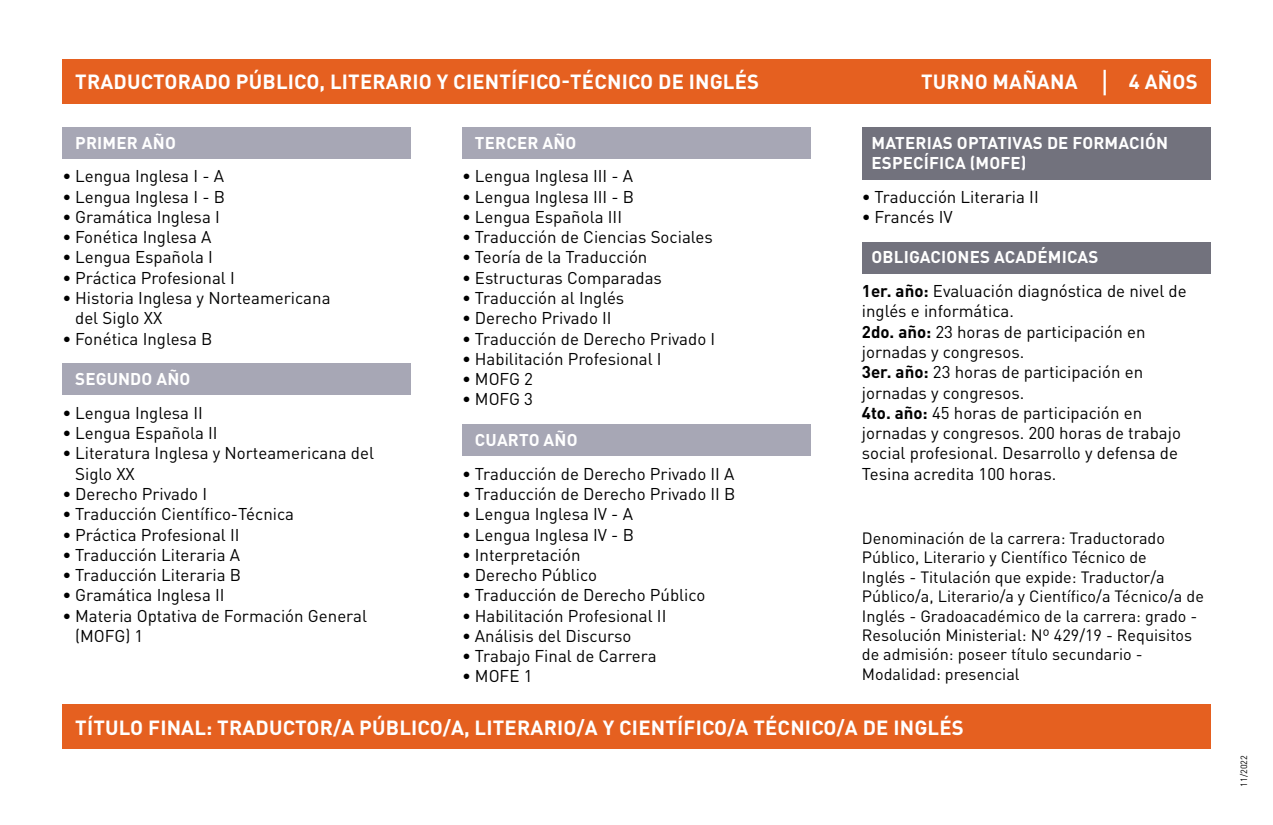
<style>
.page{position:relative;width:1273px;height:825px;background:#fff}
.page>*{position:absolute;margin:0;border:0;box-sizing:border-box;transform-origin:0 0}
.t1{font:700 20.25px "DIN Pro";letter-spacing:.01em;color:#fff}
.t2{font:16.88px/20.2px "DIN Pro";color:#000}
.t3{font:700 16.88px/20.2px "DIN Pro";letter-spacing:.01em;color:#fff}
.t4{font:16.2px/19.3px "DIN Pro";color:#000}
.t5{font:9px "DIN Pro";color:#000}
.s1{font-weight:700;color:#fff}
.s2{font-weight:700}
</style>
<div class="page">
<div style="left:62px;top:59px;width:1148px;height:45px;background:#e56020"></div>
<div style="left:62px;top:127px;width:349px;height:31px;background:#a7a7b5"></div>
<div style="left:62px;top:363px;width:349px;height:32px;background:#a7a7b5"></div>
<div style="left:462px;top:127px;width:349px;height:31px;background:#a7a7b5"></div>
<div style="left:462px;top:424px;width:349px;height:32px;background:#a7a7b5"></div>
<div style="left:862px;top:127px;width:348px;height:52px;background:#72727d"></div>
<div style="left:862px;top:241px;width:348px;height:32px;background:#72727d"></div>
<div style="left:62px;top:704px;width:1148px;height:44px;background:#e56020"></div>
<hr style="left:1103px;top:70px;width:3px;height:25px;background:#fff">
<p class="t1" style="left:75px;top:68px;width:685px">TRADUCTORADO PÚBLICO, LITERARIO Y CIENTÍFICO-TÉCNICO DE INGLÉS</p>
<p class="t3" style="left:75px;top:131px;width:102px">PRIMER AÑO</p>
<p class="t2" style="left:62px;top:165px;width:163px">• Lengua Inglesa I - A</p>
<p class="t2" style="left:62px;top:185px;width:164px">• Lengua Inglesa I - B</p>
<p class="t2" style="left:62px;top:206px;width:159px">• Gramática Inglesa I</p>
<p class="t2" style="left:62px;top:226px;width:150px">• Fonética Inglesa A</p>
<p class="t2" style="left:62px;top:246px;width:152px">• Lengua Española I</p>
<p class="t2" style="left:62px;top:266px;width:174px">• Práctica Profesional I</p>
<p class="t2" style="left:75px;top:287px;width:257px;text-indent:-13px">• Historia Inglesa y Norteamericana del Siglo XX</p>
<p class="t2" style="left:62px;top:327px;width:151px">• Fonética Inglesa B</p>
<p class="t3" style="left:75px;top:368px;width:117px">SEGUNDO AÑO</p>
<p class="t2" style="left:62px;top:401px;width:142px">• Lengua Inglesa II</p>
<p class="t2" style="left:62px;top:422px;width:157px">• Lengua Española II</p>
<p class="t2" style="left:75px;top:442px;width:300px;text-indent:-13px">• Literatura Inglesa y Norteamericana del<br>Siglo XX</p>
<p class="t2" style="left:62px;top:482px;width:146px">• Derecho Privado I</p>
<p class="t2" style="left:62px;top:503px;width:233px">• Traducción Científico-Técnica</p>
<p class="t2" style="left:62px;top:523px;width:179px">• Práctica Profesional II</p>
<p class="t2" style="left:62px;top:543px;width:179px">• Traducción Literaria A</p>
<p class="t2" style="left:62px;top:563px;width:180px">• Traducción Literaria B</p>
<p class="t2" style="left:62px;top:584px;width:164px">• Gramática Inglesa II</p>
<p class="t2" style="left:75px;top:604px;width:293px;text-indent:-13px">• Materia Optativa de Formación General (MOFG) 1</p>
<p class="t3" style="left:475px;top:131px;width:103px">TERCER AÑO</p>
<p class="t2" style="left:462px;top:165px;width:173px">• Lengua Inglesa III - A</p>
<p class="t2" style="left:462px;top:185px;width:174px">• Lengua Inglesa III - B</p>
<p class="t2" style="left:462px;top:206px;width:161px">• Lengua Española III</p>
<p class="t2" style="left:462px;top:226px;width:252px">• Traducción de Ciencias Sociales</p>
<p class="t2" style="left:462px;top:246px;width:187px">• Teoría de la Traducción</p>
<p class="t2" style="left:462px;top:266px;width:201px">• Estructuras Comparadas</p>
<p class="t2" style="left:462px;top:287px;width:164px">• Traducción al Inglés</p>
<p class="t2" style="left:462px;top:307px;width:151px">• Derecho Privado II</p>
<p class="t2" style="left:462px;top:327px;width:255px">• Traducción de Derecho Privado I</p>
<p class="t2" style="left:462px;top:347px;width:201px">• Habilitación Profesional I</p>
<p class="t2" style="left:462px;top:368px;width:72px">• MOFG 2</p>
<p class="t2" style="left:462px;top:388px;width:72px">• MOFG 3</p>
<p class="t3" style="left:475px;top:428px;width:104px">CUARTO AÑO</p>
<p class="t2" style="left:462px;top:462px;width:274px">• Traducción de Derecho Privado II A</p>
<p class="t2" style="left:462px;top:482px;width:275px">• Traducción de Derecho Privado II B</p>
<p class="t2" style="left:462px;top:503px;width:172px">• Lengua Inglesa IV - A</p>
<p class="t2" style="left:462px;top:523px;width:173px">• Lengua Inglesa IV - B</p>
<p class="t2" style="left:462px;top:543px;width:120px">• Interpretación</p>
<p class="t2" style="left:462px;top:563px;width:136px">• Derecho Público</p>
<p class="t2" style="left:462px;top:584px;width:245px">• Traducción de Derecho Público</p>
<p class="t2" style="left:462px;top:604px;width:206px">• Habilitación Profesional II</p>
<p class="t2" style="left:462px;top:624px;width:171px">• Análisis del Discurso</p>
<p class="t2" style="left:462px;top:644px;width:196px">• Trabajo Final de Carrera</p>
<p class="t2" style="left:462px;top:665px;width:72px">• MOFE 1</p>
<p class="t1" style="left:921px;top:68px;width:158px">TURNO MAÑANA</p>
<p class="t1" style="left:1129px;top:68px;width:70px">4 AÑOS</p>
<p class="t3" style="left:871px;top:131px;width:298px">MATERIAS OPTATIVAS DE FORMACIÓN<br>ESPECÍFICA (MOFE)</p>
<p class="t2" style="left:862px;top:185px;width:178px">• Traducción Literaria II</p>
<p class="t2" style="left:862px;top:206px;width:92px">• Francés IV</p>
<p class="t2" style="left:862px;top:239px;width:326px;line-height:33.8px;text-indent:10px"><span class="s1">OBLIGACIONES ACADÉMICAS<br></span><span class="s2">1er. año:</span> Evaluación diagnóstica de nivel de</p>
<p class="t2" style="left:862px;top:300px;width:321px">inglés e informática.<br><span class="s2">2do. año:</span> 23 horas de participación en jornadas y congresos.<br><span class="s2">3er. año:</span> 23 horas de participación en jornadas y congresos.<br><span class="s2">4to. año:</span> 45 horas de participación en jornadas y congresos. 200 horas de trabajo social profesional. Desarrollo y defensa de<br>Tesina acredita 100 horas.</p>
<p class="t4" style="left:862px;top:527px;width:344px">Denominación de la carrera: Traductorado Público, Literario y Científico Técnico de<br>Inglés - Titulación que expide: Traductor/a Público/a, Literario/a y Científico/a Técnico/a de Inglés - Gradoacadémico de la carrera: grado - Resolución Ministerial: Nº 429/19 - Requisitos de admisión: poseer título secundario - Modalidad: presencial</p>
<p class="t1" style="left:75px;top:713px;width:890px">TÍTULO FINAL: TRADUCTOR/A PÚBLICO/A, LITERARIO/A Y CIENTÍFICO/A TÉCNICO/A DE INGLÉS</p>
<p class="t5" style="left:1238px;top:786px;width:33px;rotate:-90deg">11/2022</p>
</div>
